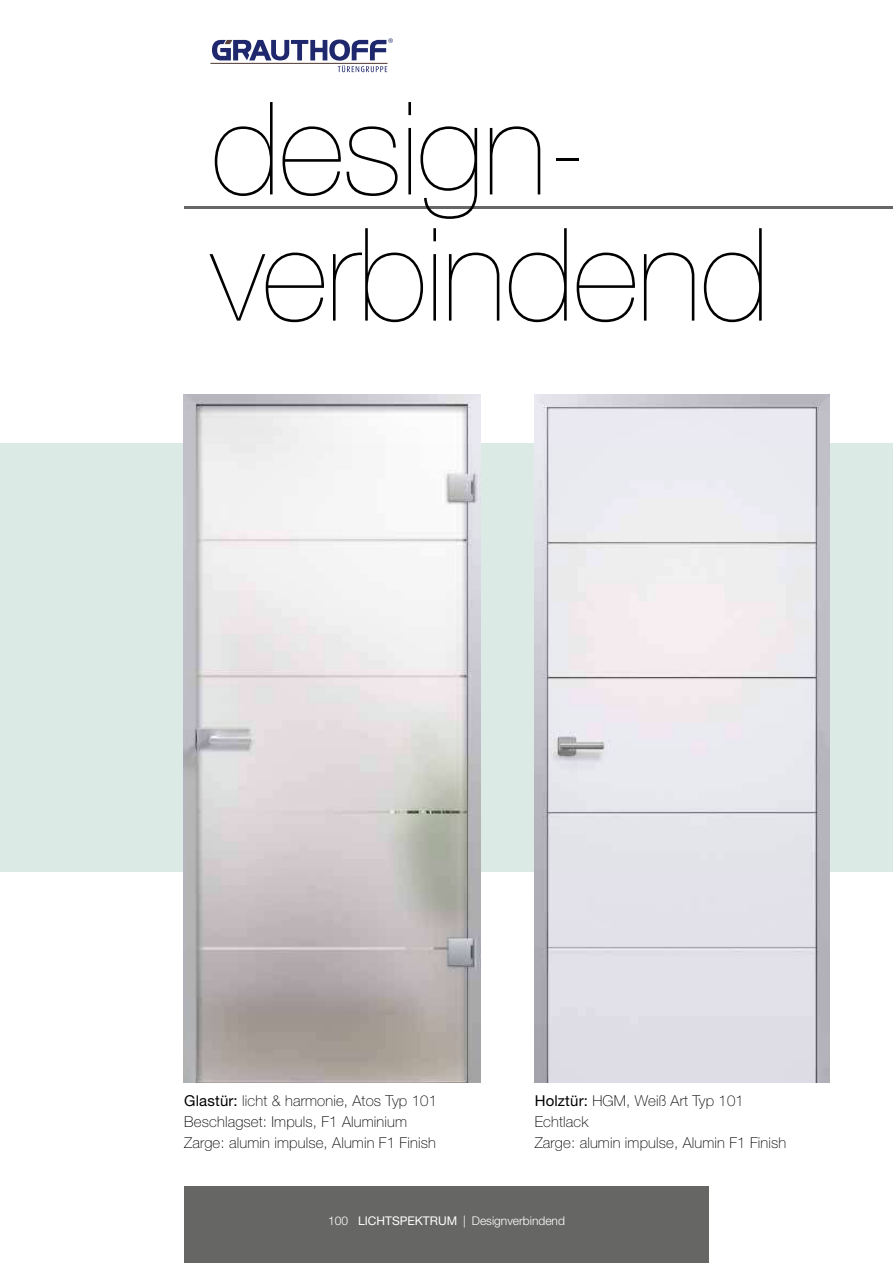
<style>
.page{position:relative;width:893px;height:1263px;background:#fff}
.page>*{position:absolute;margin:0;border:0;box-sizing:border-box;transform-origin:0 0}
.t1{font:200 129.45px/126.1px "Helvetica Neue LT Std";letter-spacing:-.01em;color:#000}
.t2{font:100 15px/21px "Helvetica Neue LT";letter-spacing:.01em;color:#000}
.t3{font:300 12px "Helvetica Neue LT Std";color:#fff}
.s1{font-weight:400}
</style>
<div class="page">
<div style="left:184px;top:1186px;width:525px;height:77px;background:#666665"></div>
<div style="left:0;top:444px;width:893px;height:428px;background:#dceae6"></div>
<hr style="left:184px;top:206px;width:709px;height:2px;background:#666665">
<img style="left:535px;top:394px;width:294px;height:688px">
<img style="left:184px;top:394px;width:297px;height:688px">
<hr style="left:210px;top:63px;width:178px;height:1px;background:#4d382f">
<svg style="left:212px;top:38px;width:181px;height:34px"></svg>
<h1 class="t1" style="left:211px;top:85px;width:560px">design&shy;verbindend</h1>
<p class="t2" style="left:184px;top:1090px;width:254px"><span class="s1">Glastür:</span> licht &amp; harmonie, Atos Typ 101<br>Beschlagset: Impuls, F1 Aluminium<br>Zarge: alumin impulse, Alumin F1 Finish</p>
<p class="t2" style="left:535px;top:1090px;width:253px"><span class="s1">Holztür:</span> HGM, Weiß Art Typ 101<br>Echtlack<br>Zarge: alumin impulse, Alumin F1 Finish</p>
<p class="t3" style="left:328px;top:1214px;width:238px">100 <span class="s1">LICHTSPEKTRUM</span> | Designverbindend</p>
</div>
